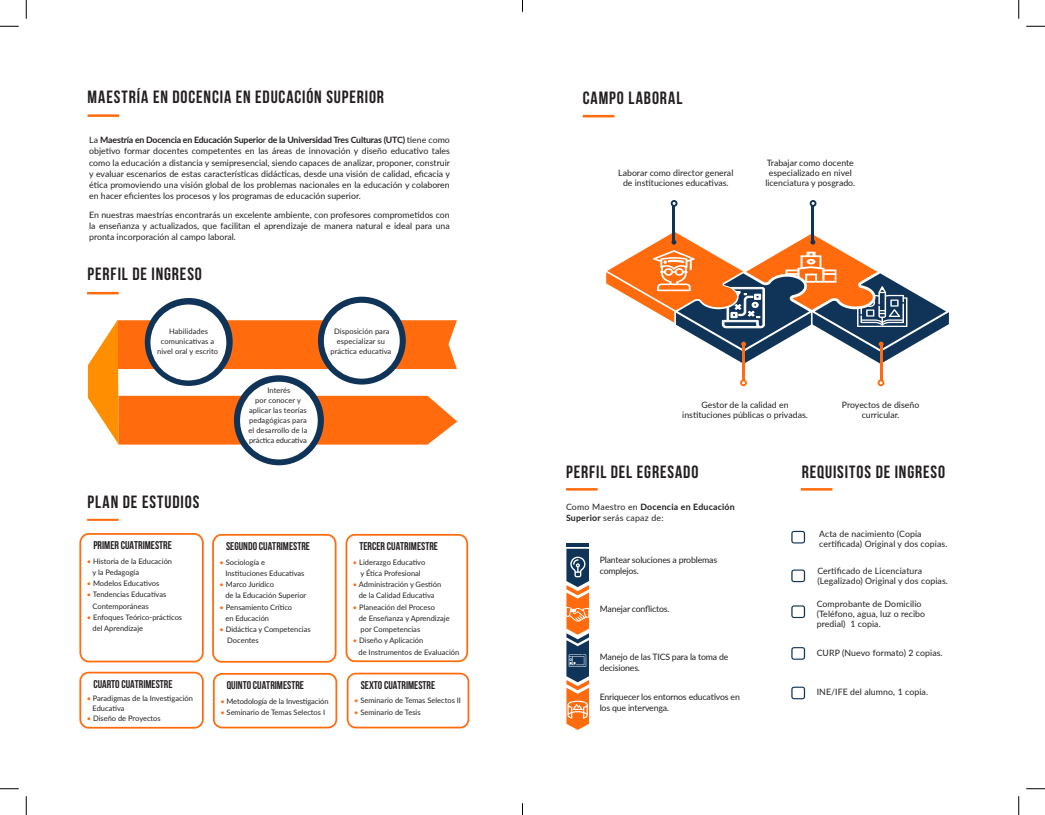
<style>
.page{position:relative;width:1045px;height:815px;background:#fff}
.page>*{position:absolute;margin:0;border:0;box-sizing:border-box;transform-origin:0 0}
.Text{font:700 17.75px "Bebas Neue";letter-spacing:.05em;color:#231f20}
.semestreokk{font:700 11.25px "Bebas Neue";color:#231f20}
.t1{font:8.75px/10px "Lato";color:#231f20;text-align:center}
.t2{font:8.75px/11.2px "Lato";letter-spacing:-.02em;color:#231f20}
.t3{font:700 8.75px/11.2px "Lato";letter-spacing:.025em;color:#231f20}
.materias_plan{font:7.5px/11.2px "Lato";color:#231f20}
.s1{font-weight:700}
.s2{color:#ff6b0d}
.s3{font-weight:400}
</style>
<div class="page">
<hr style="left:87px;top:292px;width:32px;height:2px;background:#ff6b0d">
<svg style="left:88px;top:296px;width:369px;height:169px"></svg>
<hr style="left:87px;top:518px;width:32px;height:2px;background:#ff6b0d">
<div style="left:212px;top:533px;width:124px;height:129px;border:2px solid #ff6b0d;border-radius:9px"></div>
<div style="left:345px;top:533px;width:123px;height:129px;border:2px solid #ff6b0d;border-radius:9px"></div>
<div style="left:79px;top:533px;width:125px;height:129px;border:2px solid #ff6b0d;border-radius:9px"></div>
<div style="left:213px;top:672px;width:124px;height:56px;border:2px solid #ff6b0d;border-radius:8px"></div>
<div style="left:347px;top:672px;width:122px;height:56px;border:2px solid #ff6b0d;border-radius:8px"></div>
<div style="left:79px;top:671px;width:125px;height:57px;border:2px solid #ff6b0d;border-radius:8px"></div>
<hr style="left:88px;top:114px;width:31px;height:3px;background:#ff6b0d">
<hr style="left:583px;top:115px;width:31px;height:2px;background:#ff6b0d">
<hr style="left:566px;top:488px;width:31px;height:2px;background:#ff6b0d">
<hr style="left:801px;top:488px;width:31px;height:2px;background:#ff6b0d">
<svg style="left:566px;top:543px;width:23px;height:3px"></svg>
<svg style="left:566px;top:548px;width:23px;height:181px"></svg>
<hr style="left:880px;top:344px;width:2px;height:36px;background:#ff6b0d">
<svg style="left:877px;top:379px;width:7px;height:7px"></svg>
<hr style="left:742px;top:344px;width:3px;height:36px;background:#ff6b0d">
<svg style="left:740px;top:379px;width:7px;height:7px"></svg>
<hr style="left:673px;top:206px;width:2px;height:36px;background:#0f3458">
<svg style="left:670px;top:200px;width:7px;height:7px"></svg>
<hr style="left:811px;top:206px;width:3px;height:36px;background:#0f3458">
<svg style="left:606px;top:232px;width:343px;height:132px"></svg>
<svg style="left:809px;top:200px;width:7px;height:7px"></svg>
<svg style="left:791px;top:530px;width:14px;height:13px"></svg>
<svg style="left:791px;top:605px;width:14px;height:13px"></svg>
<svg style="left:791px;top:647px;width:14px;height:12px"></svg>
<svg style="left:791px;top:569px;width:14px;height:13px"></svg>
<svg style="left:791px;top:686px;width:14px;height:13px"></svg>
<svg style="left:0;top:25px;width:19px;height:2px"></svg>
<svg style="left:1026px;top:25px;width:19px;height:2px"></svg>
<svg style="left:0;top:788px;width:19px;height:1px"></svg>
<svg style="left:1026px;top:788px;width:19px;height:1px"></svg>
<svg style="left:25px;top:0;width:2px;height:19px"></svg>
<svg style="left:25px;top:796px;width:2px;height:18px"></svg>
<svg style="left:1018px;top:0;width:1px;height:19px"></svg>
<svg style="left:1018px;top:796px;width:1px;height:18px"></svg>
<p class="Text" style="left:88px;top:87px;width:298px">MAESTRÍA EN DOCENCIA EN EDUCACIÓN SUPERIOR</p>
<p class="Text" style="left:583px;top:88px;width:101px">CAMPO LABORAL</p>
<p class="t1" style="left:89px;top:134px;width:362px;line-height:11.2px;text-align:justify">La <span class="s1">Maestría en Docencia en Educación Superio</span>r <span class="s1">de la Universidad Tres Culturas (UTC)</span> tiene como objetivo formar docentes competentes en las áreas de innovación y diseño educativo tales como la educación a distancia y semipresencial, siendo capaces de analizar, proponer, construir y evaluar escenarios de estas características didácticas, desde una visión de calidad, eficacia y ética promoviendo una visión global de los problemas nacionales en la educación y colaboren en hacer eficientes los procesos y los programas de educación superior.</p>
<p class="t1" style="left:89px;top:208px;width:362px;line-height:11.2px;text-align:justify">En nuestras maestrías encontrarás un excelente ambiente, con profesores comprometidos con la enseñanza y actualizados, que facilitan el aprendizaje de manera natural e ideal para una pronta incorporación al campo laboral.</p>
<p class="Text" style="left:88px;top:264px;width:116px">PERFIL DE INGRESO</p>
<p class="materias_plan" style="left:157px;top:326px;width:62px;line-height:10px;text-align:center">Habilidades comunicativas a nivel oral y escrito</p>
<p class="materias_plan" style="left:330px;top:325px;width:62px;line-height:10px;text-align:center">Disposición para especializar su práctica educativa</p>
<p class="materias_plan" style="left:248px;top:385px;width:60px;line-height:10px;text-align:center">Interés<br>por conocer y aplicar las teorías pedagógicas para el desarrollo de la práctica educativa</p>
<p class="Text" style="left:88px;top:492px;width:113px">PLAN DE ESTUDIOS</p>
<p class="semestreokk" style="left:93px;top:538px;width:80px">PRIMER CUATRIMESTRE</p>
<p class="materias_plan" style="left:92px;top:555px;width:81px;text-indent:-6px"><span class="s2">•</span> Historia de la Educación y la Pedagogía</p>
<p class="materias_plan" style="left:87px;top:577px;width:74px"><span class="s2">•</span> Modelos Educativos</p>
<p class="materias_plan" style="left:93px;top:588px;width:75px;text-indent:-6px"><span class="s2">•</span> Tendencias Educativas<br>Contemporáneas</p>
<p class="materias_plan" style="left:93px;top:611px;width:91px;text-indent:-6px"><span class="s2">•</span> Enfoques Teórico-prácticos del Aprendizaje</p>
<p class="semestreokk" style="left:93px;top:677px;width:81px">CUARTO CUATRIMESTRE</p>
<p class="materias_plan" style="left:93px;top:693px;width:102px;line-height:10px;text-indent:-6px"><span class="s2">•</span> Paradigmas de la Investigación<br>Educativa</p>
<p class="materias_plan" style="left:87px;top:712px;width:75px"><span class="s2">•</span> Diseño de Proyectos</p>
<p class="semestreokk" style="left:226px;top:539px;width:85px">SEGUNDO CUATRIMESTRE</p>
<p class="materias_plan" style="left:225px;top:555px;width:81px;text-indent:-6px"><span class="s2">•</span> Sociología e<br>Instituciones Educativas</p>
<p class="materias_plan" style="left:225px;top:578px;width:82px;text-indent:-6px"><span class="s2">•</span> Marco Jurídico<br>de la Educación Superior</p>
<p class="materias_plan" style="left:225px;top:600px;width:68px;text-indent:-6px"><span class="s2">•</span> Pensamiento Crítico en Educación</p>
<p class="materias_plan" style="left:227px;top:623px;width:85px;text-indent:-8px"><span class="s2">•</span> Didáctica y Competencias<br>Docentes</p>
<p class="semestreokk" style="left:227px;top:678px;width:79px">QUINTO CUATRIMESTRE</p>
<p class="materias_plan" style="left:220px;top:694px;width:110px"><span class="s2">•</span> Metodología de la Investigación</p>
<p class="materias_plan" style="left:220px;top:706px;width:106px"><span class="s2">•</span> Seminario de Temas Selectos I</p>
<p class="semestreokk" style="left:359px;top:539px;width:80px">TERCER CUATRIMESTRE</p>
<p class="materias_plan" style="left:353px;top:555px;width:74px;text-align:center"><span class="s2">•</span> Liderazgo Educativo y Ética Profesional</p>
<p class="materias_plan" style="left:353px;top:578px;width:90px;text-align:center"><span class="s2">•</span> Administración y Gestión de la Calidad Educativa</p>
<p class="materias_plan" style="left:359px;top:600px;width:92px;text-indent:-6px"><span class="s2">•</span> Planeación del Proceso<br>de Enseñanza y Aprendizaje por Competencias</p>
<p class="materias_plan" style="left:358px;top:634px;width:102px;text-indent:-6px"><span class="s2">•</span> Diseño y Aplicación<br>de Instrumentos de Evaluación</p>
<p class="semestreokk" style="left:361px;top:678px;width:76px">SEXTO CUATRIMESTRE</p>
<p class="materias_plan" style="left:354px;top:694px;width:108px"><span class="s2">•</span> Seminario de Temas Selectos II</p>
<p class="materias_plan" style="left:354px;top:705px;width:68px"><span class="s2">•</span> Seminario de Tesis</p>
<p class="t1" style="left:618px;top:167px;width:117px">Laborar como director general de instituciones educativas.</p>
<p class="t1" style="left:765px;top:158px;width:91px">Trabajar como docente especializado en nivel licenciatura y posgrado.</p>
<p class="t1" style="left:682px;top:399px;width:127px">Gestor de la calidad en instituciones públicas o privadas.</p>
<p class="t1" style="left:842px;top:399px;width:79px">Proyectos de diseño curricular.</p>
<p class="Text" style="left:566px;top:462px;width:134px">PERFIL DEL EGRESADO</p>
<p class="t3" style="left:566px;top:500px;width:170px"><span class="s3">Como Maestro en</span> Docencia en Educación<br>Superior <span class="s3">serás capaz de:</span></p>
<p class="t2" style="left:600px;top:553px;width:119px">Plantear soluciones a problemas complejos.</p>
<p class="t2" style="left:600px;top:603px;width:71px">Manejar conflictos.</p>
<p class="t2" style="left:600px;top:650px;width:130px">Manejo de las TICS para la toma de decisiones.</p>
<p class="t2" style="left:600px;top:690px;width:142px">Enriquecer los entornos educativos en los que intervenga.</p>
<p class="Text" style="left:802px;top:462px;width:145px">REQUISITOS DE INGRESO</p>
<p class="t1" style="left:819px;top:528px;width:130px;text-align:left">Acta de nacimiento (Copia certificada) Original y dos copias.</p>
<p class="t1" style="left:817px;top:565px;width:132px;text-align:left">Certificado de Licenciatura (Legalizado) Original y dos copias.</p>
<p class="t1" style="left:816px;top:598px;width:110px;text-align:left">Comprobante de Domicilio (Teléfono, agua, luz o recibo predial) 1 copia.</p>
<p class="t1" style="left:816px;top:647px;width:127px">CURP (Nuevo formato) 2 copias.</p>
<p class="t1" style="left:816px;top:686px;width:113px">INE/IFE del alumno, 1 copia.</p>
</div>
